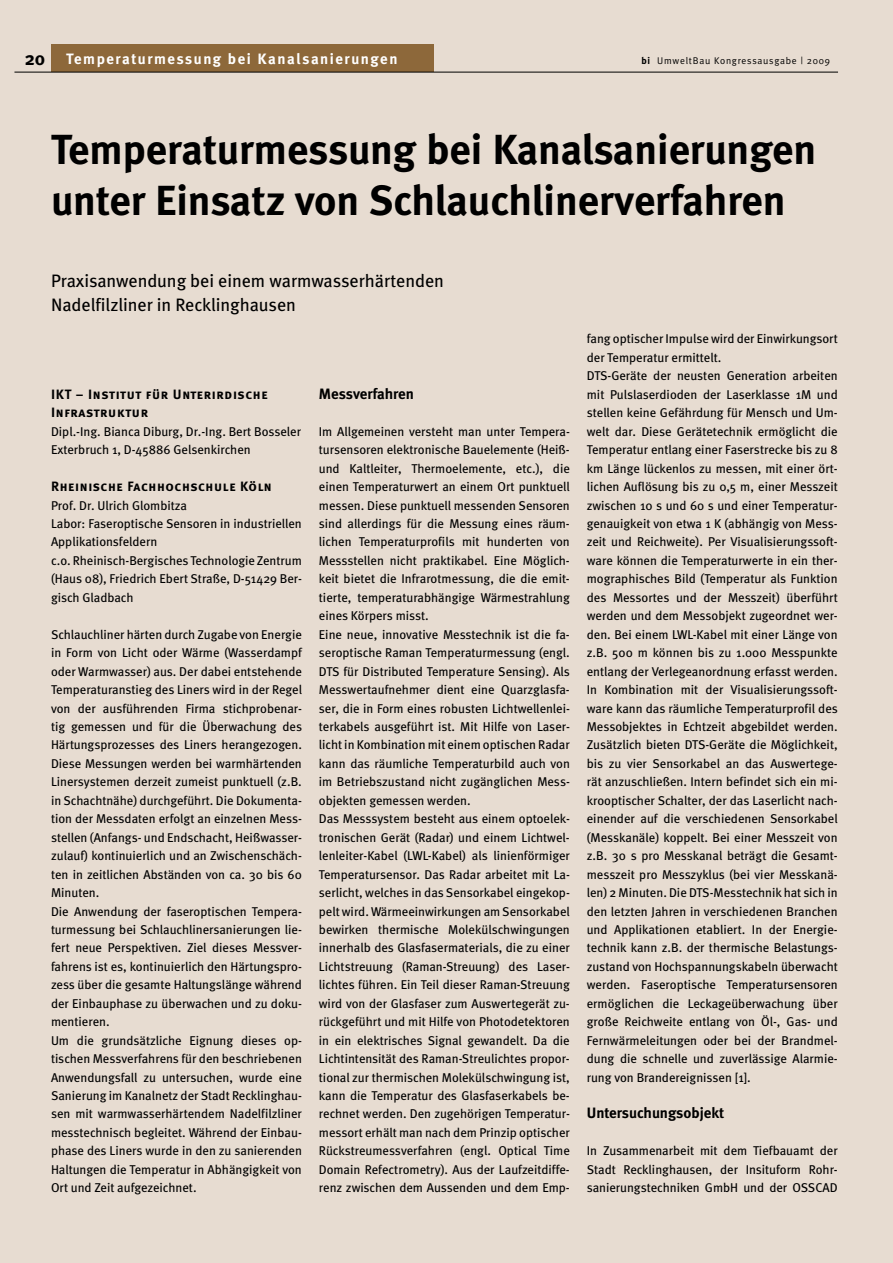
<style>
.page{position:relative;width:893px;height:1263px;background:#e7dcd1}
.page>*{position:absolute;margin:0;border:0;box-sizing:border-box;transform-origin:0 0}
.t1{font:700 42px/51px "Meta";color:#000}
.t2{font:18px/24px "Meta";color:#000}
.t3{font:700 15px "Meta Plus";letter-spacing:.1em;color:#fff}
.t4{font:700 15px "Meta";letter-spacing:-.005em;color:#000}
.t5{font:13.5px/18.5px "Meta Bold Caps";letter-spacing:.05em;color:#000}
.t6{font:12.75px/18.5px "Meta";color:#000}
.t7{font:9.75px "Meta Plus Normal";letter-spacing:.075em;color:#000}
.s1{font-size:18.75px;color:#000}
.s2{font-family:"Meta";font-weight:700}
</style>
<div class="page">
<div style="left:51px;top:44px;width:383px;height:28px;background:#8d683a"></div>
<hr style="left:14px;top:72px;width:824px;height:1px;background:#000">
<p class="t3" style="left:25px;top:53px;width:374px"><span class="s1">20</span> Temperaturmessung bei Kanalsanierungen</p>
<p class="t7" style="left:642px;top:57px;width:190px"><span class="s2">bi</span> UmweltBau Kongressausgabe | 2009</p>
<h1 class="t1" style="left:51px;top:127px;width:767px">Temperaturmessung bei Kanalsanierungen unter Einsatz von Schlauchlinerverfahren</h1>
<h2 class="t2" style="left:51px;top:270px;width:394px">Praxisanwendung bei einem warmwasserhärtenden<br>Nadelfilzliner in Recklinghausen</h2>
<p class="t5" style="left:51px;top:385px;width:218px">IKT – Institut für Unterirdische<br>Infrastruktur</p>
<p class="t6" style="left:51px;top:423px;width:252px">Dipl.-Ing. Bianca Diburg, Dr.-Ing. Bert Bosseler<br>Exterbruch 1, D-45886 Gelsenkirchen</p>
<p class="t5" style="left:51px;top:477px;width:222px">Rheinische Fachhochschule Köln</p>
<p class="t6" style="left:51px;top:497px;width:252px">Prof. Dr. Ulrich Glombitza<br>Labor: Faseroptische Sensoren in industriellen Applikationsfeldern<br>c.o. Rheinisch-Bergisches Technologie Zentrum (Haus 08), Friedrich Ebert Straße, D-51429 Ber&shy;gisch Gladbach</p>
<p class="t6" style="left:51px;top:626px;width:253px">Schlauchliner härten durch Zugabe von Energie in Form von Licht oder Wärme (Wasserdampf oder Warmwasser) aus. Der dabei entstehende Temperaturanstieg des Liners wird in der Regel von der ausführenden Firma stichprobenar&shy;tig gemessen und für die Überwachung des Härtungsprozesses des Liners herangezogen.<br>Diese Messungen werden bei warmhärtenden Linersystemen derzeit zumeist punktuell (z.B. in Schachtnähe) durchgeführt. Die Dokumenta&shy;tion der Messdaten erfolgt an einzelnen Mess&shy;stellen (Anfangs- und Endschacht, Heißwasser&shy;zulauf) kontinuierlich und an Zwischenschäch&shy;ten in zeitlichen Abständen von ca. 30 bis 60<br>Minuten.<br>Die Anwendung der faseroptischen Tempera&shy;turmessung bei Schlauchlinersanierungen lie&shy;fert neue Perspektiven. Ziel dieses Messver&shy;fahrens ist es, kontinuierlich den Härtungspro&shy;zess über die gesamte Haltungslänge während der Einbauphase zu überwachen und zu doku&shy;mentieren.<br>Um die grundsätzliche Eignung dieses op&shy;tischen Messverfahrens für den beschriebenen Anwendungsfall zu untersuchen, wurde eine Sanierung im Kanalnetz der Stadt Recklinghau&shy;sen mit warmwasserhärtendem Nadelfilzliner messtechnisch begleitet. Während der Einbau&shy;phase des Liners wurde in den zu sanierenden Haltungen die Temperatur in Abhängigkeit von Ort und Zeit aufgezeichnet.</p>
<p class="t4" style="left:319px;top:388px;width:97px">Messverfahren</p>
<p class="t6" style="left:319px;top:423px;width:253px">Im Allgemeinen versteht man unter Tempera&shy;tursensoren elektronische Bauelemente (Heiß&shy;und Kaltleiter, Thermoelemente, etc.), die einen Temperaturwert an einem Ort punktuell messen. Diese punktuell messenden Sensoren sind allerdings für die Messung eines räum&shy;lichen Temperaturprofils mit hunderten von Messstellen nicht praktikabel. Eine Möglich&shy;keit bietet die Infrarotmessung, die die emit&shy;tierte, temperaturabhängige Wärmestrahlung eines Körpers misst.<br>Eine neue, innovative Messtechnik ist die fa&shy;seroptische Raman Temperaturmessung (engl.<br>DTS für Distributed Temperature Sensing). Als Messwertaufnehmer dient eine Quarzglasfa&shy;ser, die in Form eines robusten Lichtwellenlei&shy;terkabels ausgeführt ist. Mit Hilfe von Laser&shy;licht in Kombination mit einem optischen Radar kann das räumliche Temperaturbild auch von im Betriebszustand nicht zugänglichen Mess&shy;objekten gemessen werden.<br>Das Messsystem besteht aus einem optoelek&shy;tronischen Gerät (Radar) und einem Lichtwel&shy;lenleiter-Kabel (LWL-Kabel) als linienförmiger Temperatursensor. Das Radar arbeitet mit La&shy;serlicht, welches in das Sensorkabel eingekop&shy;pelt wird. Wärmeeinwirkungen am Sensorkabel bewirken thermische Molekülschwingungen innerhalb des Glasfasermaterials, die zu einer Lichtstreuung (Raman-Streuung) des Laser&shy;lichtes führen. Ein Teil dieser Raman-Streuung wird von der Glasfaser zum Auswertegerät zu&shy;rückgeführt und mit Hilfe von Photodetektoren in ein elektrisches Signal gewandelt. Da die Lichtintensität des Raman-Streulichtes propor&shy;tional zur thermischen Molekülschwingung ist, kann die Temperatur des Glasfaserkabels be&shy;rechnet werden. Den zugehörigen Temperatur&shy;messort erhält man nach dem Prinzip optischer Rückstreumessverfahren (engl. Optical Time Domain Refectrometry). Aus der Laufzeitdiffe&shy;renz zwischen dem Aussenden und dem Emp-</p>
<p class="t6" style="left:587px;top:331px;width:253px">fang optischer Impulse wird der Einwirkungsort der Temperatur ermittelt.<br>DTS-Geräte der neusten Generation arbeiten mit Pulslaserdioden der Laserklasse 1M und stellen keine Gefährdung für Mensch und Um&shy;welt dar. Diese Gerätetechnik ermöglicht die Temperatur entlang einer Faserstrecke bis zu 8 km Länge lückenlos zu messen, mit einer ört&shy;lichen Auflösung bis zu 0,5 m, einer Messzeit zwischen 10 s und 60 s und einer Temperatur&shy;genauigkeit von etwa 1 K (abhängig von Mess&shy;zeit und Reichweite). Per Visualisierungssoft&shy;ware können die Temperaturwerte in ein ther&shy;mographisches Bild (Temperatur als Funktion des Messortes und der Messzeit) überführt werden und dem Messobjekt zugeordnet wer&shy;den. Bei einem LWL-Kabel mit einer Länge von z.B. 500 m können bis zu 1.000 Messpunkte entlang der Verlegeanordnung erfasst werden.<br>In Kombination mit der Visualisierungssoft&shy;ware kann das räumliche Temperaturprofil des Messobjektes in Echtzeit abgebildet werden.<br>Zusätzlich bieten DTS-Geräte die Möglichkeit, bis zu vier Sensorkabel an das Auswertege&shy;rät anzuschließen. Intern befindet sich ein mi&shy;krooptischer Schalter, der das Laserlicht nach&shy;einender auf die verschiedenen Sensorkabel (Messkanäle) koppelt. Bei einer Messzeit von z.B. 30 s pro Messkanal beträgt die Gesamt&shy;messzeit pro Messzyklus (bei vier Messkanä&shy;len) 2 Minuten. Die DTS-Messtechnik hat sich in den letzten Jahren in verschiedenen Branchen und Applikationen etabliert. In der Energie&shy;technik kann z.B. der thermische Belastungs&shy;zustand von Hochspannungskabeln überwacht werden. Faseroptische Temperatursensoren ermöglichen die Leckageüberwachung über große Reichweite entlang von Öl-, Gas- und Fernwärmeleitungen oder bei der Brandmel&shy;dung die schnelle und zuverlässige Alarmie&shy;rung von Brandereignissen [1].</p>
<p class="t4" style="left:587px;top:1107px;width:139px">Untersuchungsobjekt</p>
<p class="t6" style="left:587px;top:1143px;width:252px;text-align:justify">In Zusammenarbeit mit dem Tiefbauamt der Stadt Recklinghausen, der Insituform Rohr&shy;sanierungstechniken GmbH und der OSSCAD</p>
</div>
